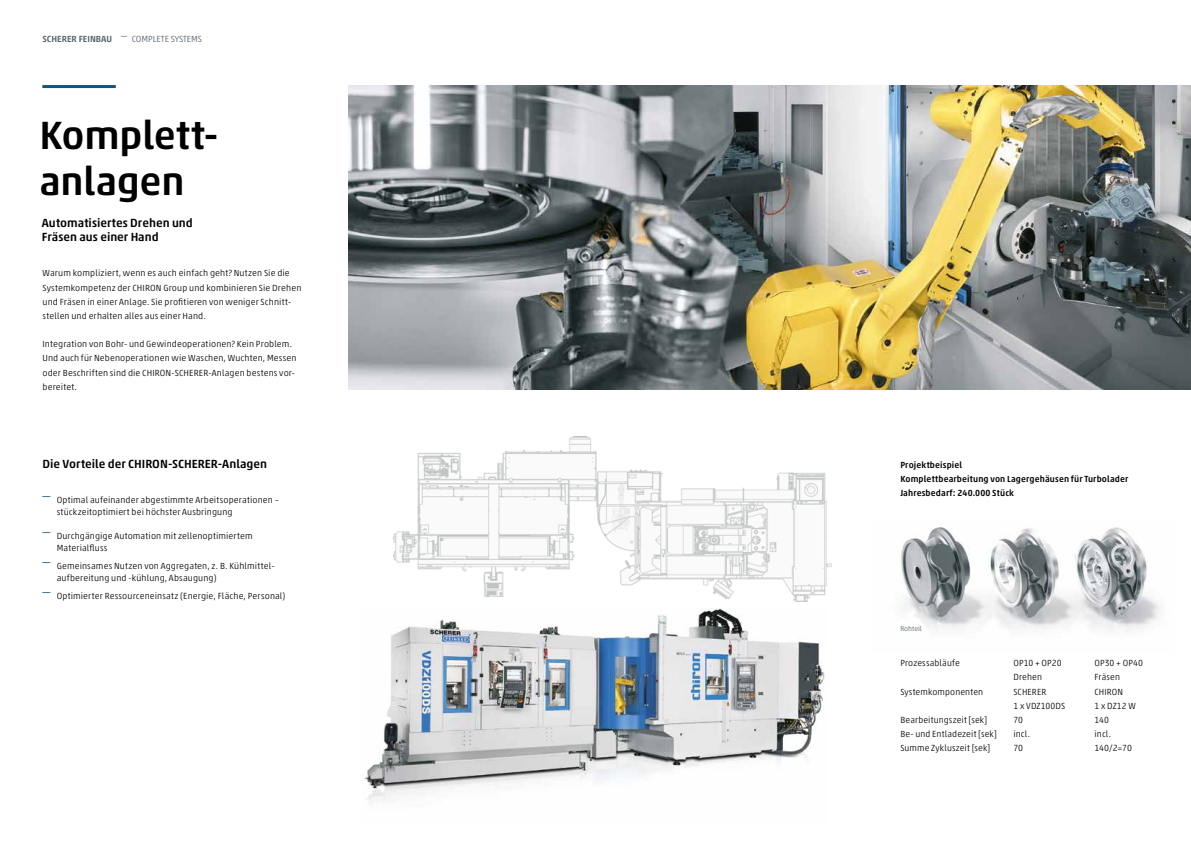
<style>
.page{position:relative;width:1191px;height:842px;background:#fff}
.page>*{position:absolute;margin:0;border:0;box-sizing:border-box;transform-origin:0 0}
.t1{font:500 40px/46px "Akko W1 G";letter-spacing:-.01em;color:#000}
.t2{font:500 16px "Akko W1 G";color:#165386}
.t3{font:500 12px/14px "Akko W1 G";color:#000}
.t4{font:500 12px "Akko W1 G";color:#54616c}
.t5{font:300 9px/14.2px "Akko W1 G";letter-spacing:.015em;color:#000}
.t6{font:500 9px/14.2px "Akko W1 G";letter-spacing:.015em;color:#000}
.t7{font:300 9px "Akko W1 G";color:#54616c}
.t8{font:500 9px "Akko W1 G";color:#54616c}
.t9{font:300 7px "Akko W1 G";color:#565e61}
</style>
<div class="page">
<img style="left:364px;top:608px;width:461px;height:196px">
<img style="left:348px;top:85px;width:843px;height:305px">
<img style="left:901px;top:527px;width:260px;height:103px">
<img style="left:393px;top:437px;width:438px;height:164px">
<hr style="left:42px;top:85px;width:74px;height:3px;background:#105385">
<p class="t8" style="left:43px;top:33px;width:71px">SCHERER FEINBAU</p>
<h3 class="t4" style="left:121px;top:22px;width:7px">_</h3>
<p class="t7" style="left:132px;top:33px;width:72px">COMPLETE SYSTEMS</p>
<h1 class="t1" style="left:39px;top:109px;width:181px">Komplett&shy;anlagen</h1>
<h3 class="t3" style="left:42px;top:215px;width:152px">Automatisiertes Drehen und<br>Fräsen aus einer Hand</h3>
<p class="t5" style="left:43px;top:266px;width:260px">Warum kompliziert, wenn es auch einfach geht? Nutzen Sie die Systemkompetenz der CHIRON Group und kombinieren Sie Drehen und Fräsen in einer Anlage. Sie profitieren von weniger Schnitt&shy;stellen und erhalten alles aus einer Hand.</p>
<p class="t5" style="left:43px;top:336px;width:255px">Integration von Bohr- und Gewindeoperationen? Kein Problem.<br>Und auch für Nebenoperationen wie Waschen, Wuchten, Messen oder Beschriften sind die CHIRON-SCHERER-Anlagen bestens vor&shy;bereitet.</p>
<h3 class="t3" style="left:43px;top:456px;width:226px">Die Vorteile der CHIRON-SCHERER-Anlagen</h3>
<h2 class="t2" style="left:43px;top:478px;width:9px">_</h2>
<p class="t5" style="left:57px;top:493px;width:224px;line-height:12px">Optimal aufeinander abgestimmte Arbeitsoperationen – stückzeitoptimiert bei höchster Ausbringung</p>
<h2 class="t2" style="left:43px;top:514px;width:9px">_</h2>
<p class="t5" style="left:57px;top:529px;width:197px;line-height:12px">Durchgängige Automation mit zellenoptimiertem<br>Materialfluss</p>
<h2 class="t2" style="left:43px;top:544px;width:9px">_</h2>
<p class="t5" style="left:57px;top:559px;width:219px;line-height:12px">Gemeinsames Nutzen von Aggregaten, z. B. Kühlmittel&shy;aufbereitung und -kühlung, Absaugung)</p>
<h2 class="t2" style="left:43px;top:574px;width:9px">_</h2>
<p class="t5" style="left:57px;top:588px;width:230px">Optimierter Ressourceneinsatz (Energie, Fläche, Personal)</p>
<p class="t6" style="left:900px;top:457px;width:229px">Projektbeispiel<br>Komplettbearbeitung von Lagergehäusen für Turbolader<br>Jahresbedarf: 240.000 Stück</p>
<p class="t9" style="left:900px;top:623px;width:23px">Rohteil</p>
<p class="t5" style="left:900px;top:655px;width:61px">Prozessabläufe</p>
<p class="t5" style="left:1013px;top:655px;width:50px">OP10 + OP20</p>
<p class="t5" style="left:1094px;top:655px;width:50px">OP30 + OP40</p>
<p class="t5" style="left:1013px;top:670px;width:30px">Drehen</p>
<p class="t5" style="left:1094px;top:670px;width:27px">Fräsen</p>
<p class="t5" style="left:900px;top:684px;width:84px">Systemkomponenten</p>
<p class="t5" style="left:1013px;top:684px;width:34px">SCHERER</p>
<p class="t5" style="left:1094px;top:684px;width:30px">CHIRON</p>
<p class="t5" style="left:1013px;top:698px;width:53px">1 x VDZ100DS</p>
<p class="t5" style="left:1094px;top:698px;width:43px">1 x DZ12 W</p>
<p class="t5" style="left:900px;top:712px;width:88px">Bearbeitungszeit [sek]</p>
<p class="t5" style="left:1013px;top:712px;width:11px">70</p>
<p class="t5" style="left:1094px;top:712px;width:16px">140</p>
<p class="t5" style="left:900px;top:726px;width:98px">Be- und Entladezeit [sek]</p>
<p class="t5" style="left:1013px;top:726px;width:18px">incl.</p>
<p class="t5" style="left:1094px;top:726px;width:18px">incl.</p>
<p class="t5" style="left:900px;top:740px;width:91px">Summe Zykluszeit [sek]</p>
<p class="t5" style="left:1013px;top:740px;width:11px">70</p>
<p class="t5" style="left:1094px;top:740px;width:39px">140/2=70</p>
</div>
